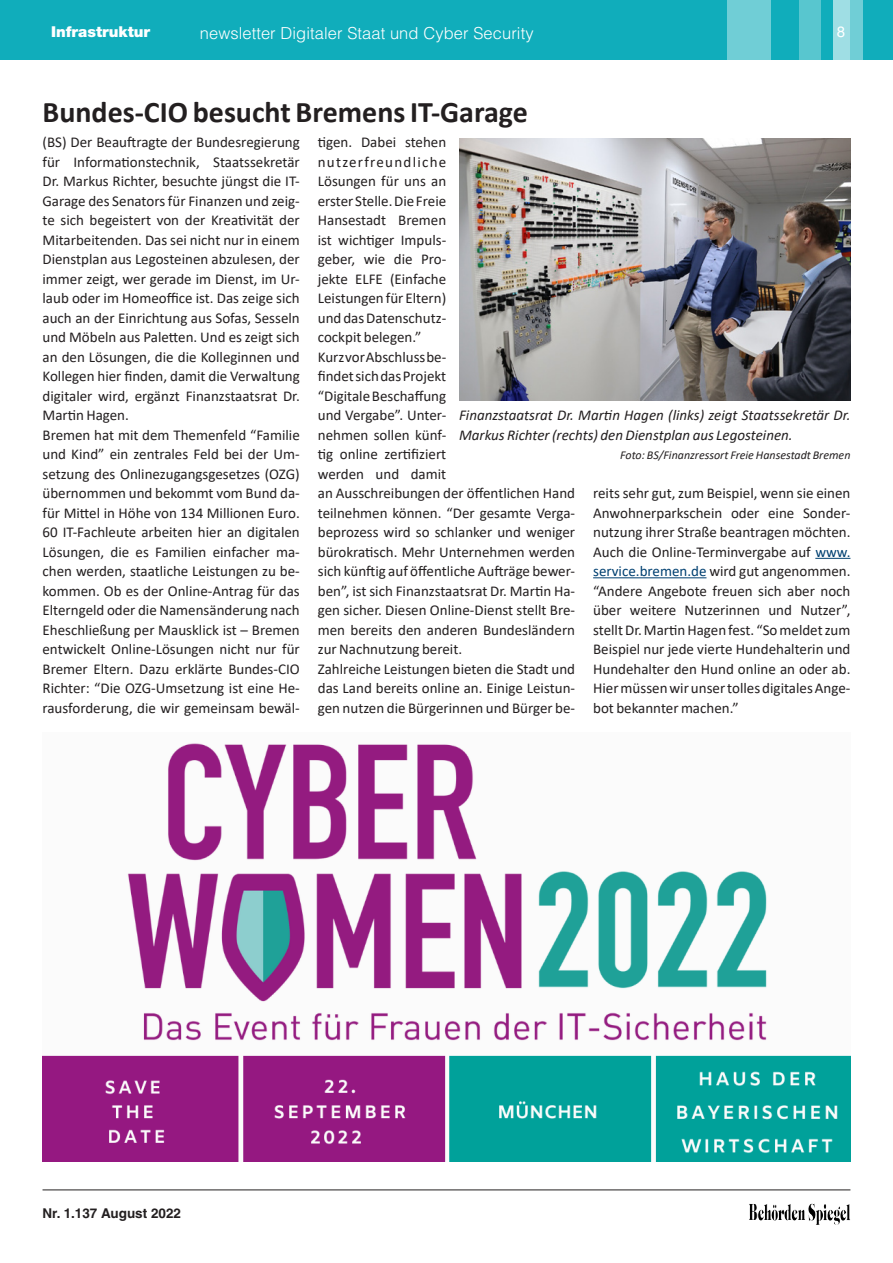
<style>
.page{position:relative;width:893px;height:1263px;background:#fff}
.page>*{position:absolute;margin:0;border:0;box-sizing:border-box;transform-origin:0 0}
.Head_newsletter{font:700 30px "Calibri";color:#231f20}
.t1{font:300 16.5px "Helvetica";letter-spacing:.005em;color:#fff}
.inhaltsvezeichnis_ne{font:15px/19.5px "Calibri";color:#231f20;text-align:justify}
.inhaltsvezeichnis_ne-2{font:italic 15px/19.5px "Calibri";color:#231f20}
.t2{font:900 15px "Helvetica Neue";color:#fff}
.t3{font:15px "Helvetica";color:#fff}
.t4{font:700 13.5px "Helvetica";color:#231f20}
.inhaltsvezeichnis_ne-3{font:italic 12px "Calibri";color:#231f20}
.s1{color:#004071}
</style>
<div class="page">
<hr style="left:43px;top:1189px;width:807px;height:1px;background:#231f20">
<img style="left:749px;top:1203px;width:101px;height:18px">
<div style="left:0;top:0;width:893px;height:60px;background:#10adbb"></div>
<div style="left:799px;top:0;width:21px;height:60px;background:#58c6cf"></div>
<div style="left:727px;top:0;width:43px;height:60px;background:#70ced6"></div>
<div style="left:833px;top:0;width:24px;height:60px;background:#9fdee4"></div>
<div style="left:850px;top:0;width:13px;height:60px;background:#70ced6"></div>
<img style="left:43px;top:743px;width:807px;height:418px">
<hr style="left:815px;top:558px;width:35px;height:1px;background:#004071">
<hr style="left:593px;top:577px;width:113px;height:1px;background:#004071">
<img style="left:459px;top:138px;width:391px;height:262px">
<p class="t2" style="left:51px;top:23px;width:101px">Infrastruktur</p>
<p class="t1" style="left:200px;top:22px;width:335px">newsletter Digitaler Staat und Cyber Security</p>
<p class="t3" style="left:837px;top:23px;width:10px">8</p>
<p class="Head_newsletter" style="left:43px;top:90px;width:487px">Bundes-CIO besucht Bremens IT-Garage</p>
<p class="inhaltsvezeichnis_ne" style="left:43px;top:132px;width:259px">(BS) Der Beauftragte der Bundesregierung für Informationstechnik, Staatssekretär Dr. Markus Richter, besuchte jüngst die IT-Garage des Senators für Finanzen und zeig&shy;te sich begeistert von der Kreativität der Mitarbeitenden. Das sei nicht nur in einem Dienstplan aus Legosteinen abzulesen, der immer zeigt, wer gerade im Dienst, im Ur&shy;laub oder im Homeoffice ist. Das zeige sich auch an der Einrichtung aus Sofas, Sesseln und Möbeln aus Paletten. Und es zeigt sich an den Lösungen, die die Kolleginnen und Kollegen hier finden, damit die Verwaltung digitaler wird, ergänzt Finanzstaatsrat Dr.<br>Martin Hagen.</p>
<p class="inhaltsvezeichnis_ne" style="left:43px;top:424px;width:259px">Bremen hat mit dem Themenfeld “Familie und Kind” ein zentrales Feld bei der Um&shy;setzung des Onlinezugangsgesetzes (OZG) übernommen und bekommt vom Bund da&shy;für Mittel in Höhe von 134 Millionen Euro.<br>60 IT-Fachleute arbeiten hier an digitalen Lösungen, die es Familien einfacher ma&shy;chen werden, staatliche Leistungen zu be&shy;kommen. Ob es der Online-Antrag für das Elterngeld oder die Namensänderung nach Eheschließung per Mausklick ist – Bremen entwickelt Online-Lösungen nicht nur für Bremer Eltern. Dazu erklärte Bundes-CIO Richter: “Die OZG-Umsetzung ist eine He&shy;rausforderung, die wir gemeinsam bewäl-</p>
<p class="inhaltsvezeichnis_ne" style="left:318px;top:132px;width:130px">tigen. Dabei stehen nutzerfreundliche Lösungen für uns an erster Stelle. Die Freie Hansestadt Bremen ist wichtiger Impuls&shy;geber, wie die Pro&shy;jekte ELFE (Einfache Leistungen für Eltern) und das Datenschutz&shy;cockpit belegen.”</p>
<p class="inhaltsvezeichnis_ne" style="left:318px;top:346px;width:259px;text-align:left">Kurz vor Abschluss be-<br>findet sich das Projekt<br>“Digitale Beschaffung<br>und Vergabe”. Unter-<br>nehmen sollen künf-<br>tig online zertifiziert<br>werden und damit<br>an Ausschreibungen der öffentlichen Hand teilnehmen können. “Der gesamte Verga&shy;beprozess wird so schlanker und weniger bürokratisch. Mehr Unternehmen werden sich künftig auf öffentliche Aufträge bewer&shy;ben”, ist sich Finanzstaatsrat Dr. Martin Ha&shy;gen sicher. Diesen Online-Dienst stellt Bre&shy;men bereits den anderen Bundesländern zur Nachnutzung bereit.</p>
<p class="inhaltsvezeichnis_ne" style="left:318px;top:658px;width:259px">Zahlreiche Leistungen bieten die Stadt und das Land bereits online an. Einige Leistun&shy;gen nutzen die Bürgerinnen und Bürger be-</p>
<p class="inhaltsvezeichnis_ne-2" style="left:459px;top:405px;width:393px">Finanzstaatsrat Dr. Martin Hagen (links) zeigt Staatssekretär Dr.<br>Markus Richter (rechts) den Dienstplan aus Legosteinen.</p>
<p class="inhaltsvezeichnis_ne-3" style="left:620px;top:447px;width:232px">Foto: BS/Finanzressort Freie Hansestadt Bremen</p>
<p class="inhaltsvezeichnis_ne" style="left:593px;top:483px;width:259px">reits sehr gut, zum Beispiel, wenn sie einen Anwohnerparkschein oder eine Sonder&shy;nutzung ihrer Straße beantragen möchten.<br>Auch die Online-Terminvergabe auf <span class="s1">www. service.bremen.de</span> wird gut angenommen. “Andere Angebote freuen sich aber noch über weitere Nutzerinnen und Nutzer”, stellt Dr. Martin Hagen fest. “So meldet zum Beispiel nur jede vierte Hundehalterin und Hundehalter den Hund online an oder ab.<br>Hier müssen wir unser tolles digitales Ange&shy;bot bekannter machen.”</p>
<p class="t4" style="left:43px;top:1205px;width:140px">Nr. 1.137 August 2022</p>
</div>
